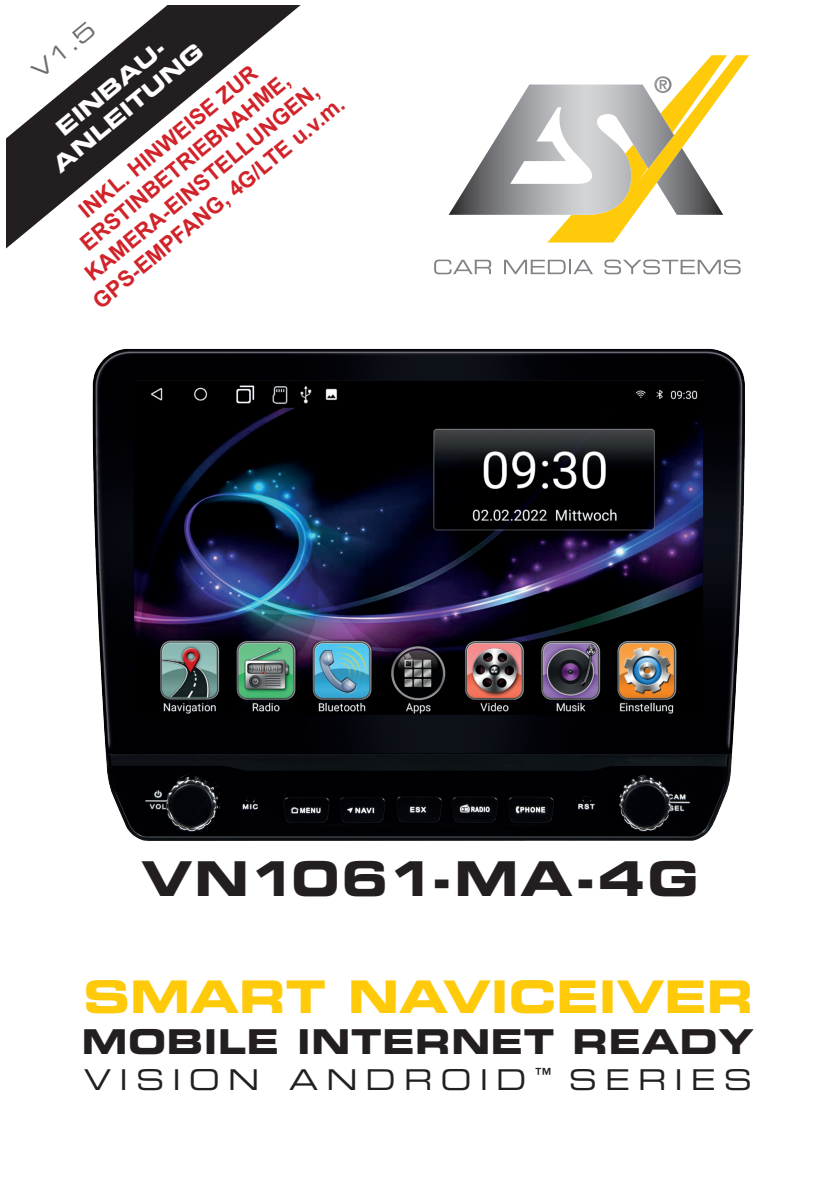
<style>
.page{position:relative;width:840px;height:1191px;background:#fff}
.page>*{position:absolute;margin:0;border:0;box-sizing:border-box;transform-origin:0 0}
.t1{font:48px "Eurostile Bold Extended Two";letter-spacing:.04em;color:#231f20}
.t2{font:45px "Eurostile Bold Extended Two";color:#feca0a}
.t3{font:34.2px "Eurostile Bold Extended Two";letter-spacing:.02em;color:#231f20}
.t4{font:28.6px "Eurostile Extended Two";letter-spacing:.28em;color:#231f20}
.t5{font:700 22px/26.4px "Arial";color:#d1232a;text-align:center}
.t6{font:22px/26.4px "Eurostile Bold Extended Two";color:#fff;text-align:center}
.t7{font:22px "Eurostile Extended Two";color:#6c6d70}
</style>
<div class="page">
<svg style="left:6px;top:5px;width:295px;height:244px"></svg>
<svg style="left:57px;top:55px;width:692px;height:187px"></svg>
<img style="left:448px;top:76px;width:274px;height:139px">
<svg style="left:434px;top:259px;width:57px;height:15px"></svg>
<svg style="left:504px;top:260px;width:88px;height:14px"></svg>
<svg style="left:604px;top:259px;width:136px;height:15px"></svg>
<img style="left:92px;top:348px;width:653px;height:493px">
<p class="t7" style="left:25px;top:63px;width:76px;rotate:-40deg">V1.5</p>
<p class="t6" style="left:30px;top:137px;width:189px;rotate:-40deg">EINBAU-<br>ANLEITUNG</p>
<p class="t5" style="left:38px;top:234px;width:320px;rotate:-40deg">INKL. HINWEISE ZUR<br>ERSTINBETRIEBNAHME,<br>KAMERA-EINSTELLUNGEN,<br>GPS-EMPFANG, 4G/LTE u.v.m.</p>
<h1 class="t1" style="left:141px;top:844px;width:558px">VN1061-MA-4G</h1>
<h2 class="t2" style="left:83px;top:964px;width:671px">SMART NAVICEIVER</h2>
<h3 class="t3" style="left:82px;top:1017px;width:673px">MOBILE INTERNET READY</h3>
<h3 class="t4" style="left:84px;top:1060px;width:669px">VISION ANDROID <sup>™</sup> SERIES</h3>
</div>
